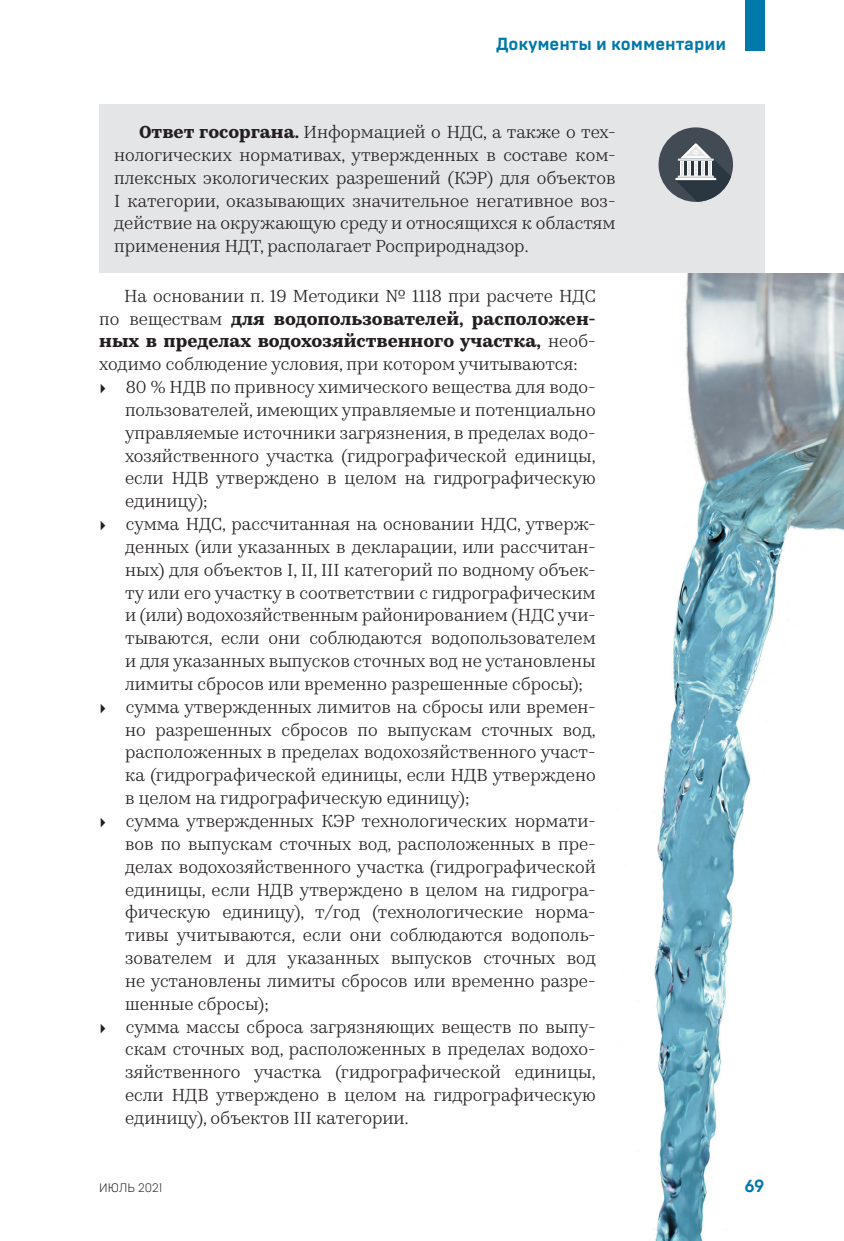
<style>
.page{position:relative;width:844px;height:1241px;background:#fff}
.page>*{position:absolute;margin:0;border:0;box-sizing:border-box;transform-origin:0 0}
.Ответ_серый{font:17.5px/22.8px "Kazimir Text";color:#231f20;text-align:justify}
.Текст{font:17.5px/22.8px "Kazimir Text";color:#231f20;text-align:justify}
.t1{font:700 17.5px "Brutal Type";color:#0078aa}
.t2{font:300 12.25px "Brutal Type";color:#231f20}
.s1{font-weight:700}
</style>
<div class="page">
<img style="left:653px;top:273px;width:190px;height:967px">
<div style="left:99px;top:104px;width:665px;height:169px;background:#e4e5e7"></div>
<div style="left:658px;top:127px;width:74px;height:75px;background:#424b53;border-radius:50%"></div>
<svg style="left:675px;top:143px;width:56px;height:59px"></svg>
<div style="left:744px;top:0;width:20px;height:51px;background:#0078aa"></div>
<p class="t1" style="left:496px;top:34px;width:232px">Документы и комментарии</p>
<p class="Ответ_серый" style="left:114px;top:120px;width:503px;text-indent:25px"><span class="s1">Ответ госоргана.</span> Информацией о НДС, а также о тех&shy;нологических нормативах, утвержденных в составе ком&shy;плексных экологических разрешений (КЭР) для объектов I категории, оказывающих значительное негативное воз&shy;действие на окружающую среду и относящихся к областям применения НДТ, располагает Росприроднадзор.</p>
<p class="Текст" style="left:99px;top:283px;width:498px;text-indent:25px">На основании п. 19 Методики № 1118 при расчете НДС по веществам <span class="s1">для водопользователей, расположен&shy;ных в пределах водохозяйственного участка,</span> необ&shy;ходимо соблюдение условия, при котором учитываются:</p>
<p class="Ответ_серый" style="left:125px;top:374px;width:472px;text-indent:-26px"><span class="s1">▸</span> 80 % НДВ по привносу химического вещества для водо&shy;пользователей, имеющих управляемые и потенциально управляемые источники загрязнения, в пределах водо&shy;хозяйственного участка (гидрографической единицы, если НДВ утверждено в целом на гидрографическую единицу);</p>
<p class="Ответ_серый" style="left:125px;top:511px;width:472px;text-indent:-26px"><span class="s1">▸</span> сумма НДС, рассчитанная на основании НДС, утверж&shy;денных (или указанных в декларации, или рассчитан&shy;ных) для объектов I, II, III категорий по водному объек&shy;ту или его участку в соответствии с гидрографическим и (или) водохозяйственным районированием (НДС учи&shy;тываются, если они соблюдаются водопользователем и для указанных выпусков сточных вод не установлены лимиты сбросов или временно разрешенные сбросы);</p>
<p class="Ответ_серый" style="left:125px;top:694px;width:472px;text-indent:-26px"><span class="s1">▸</span> сумма утвержденных лимитов на сбросы или времен&shy;но разрешенных сбросов по выпускам сточных вод, расположенных в пределах водохозяйственного участ&shy;ка (гидрографической единицы, если НДВ утверждено в целом на гидрографическую единицу);</p>
<p class="Ответ_серый" style="left:125px;top:808px;width:472px;text-indent:-26px"><span class="s1">▸</span> сумма утвержденных КЭР технологических нормати&shy;вов по выпускам сточных вод, расположенных в пре&shy;делах водохозяйственного участка (гидрографической единицы, если НДВ утверждено в целом на гидрогра&shy;фическую единицу), т/год (технологические норма&shy;тивы учитываются, если они соблюдаются водополь&shy;зователем и для указанных выпусков сточных вод не установлены лимиты сбросов или временно разре&shy;шенные сбросы);</p>
<p class="Ответ_серый" style="left:125px;top:1013px;width:472px;text-indent:-26px"><span class="s1">▸</span> сумма массы сброса загрязняющих веществ по выпу&shy;скам сточных вод, расположенных в пределах водохо&shy;зяйственного участка (гидрографической единицы, если НДВ утверждено в целом на гидрографическую единицу), объектов III категории.</p>
<p class="t2" style="left:99px;top:1180px;width:64px">ИЮЛЬ 2021</p>
<p class="t1" style="left:744px;top:1175px;width:22px">69</p>
</div>
